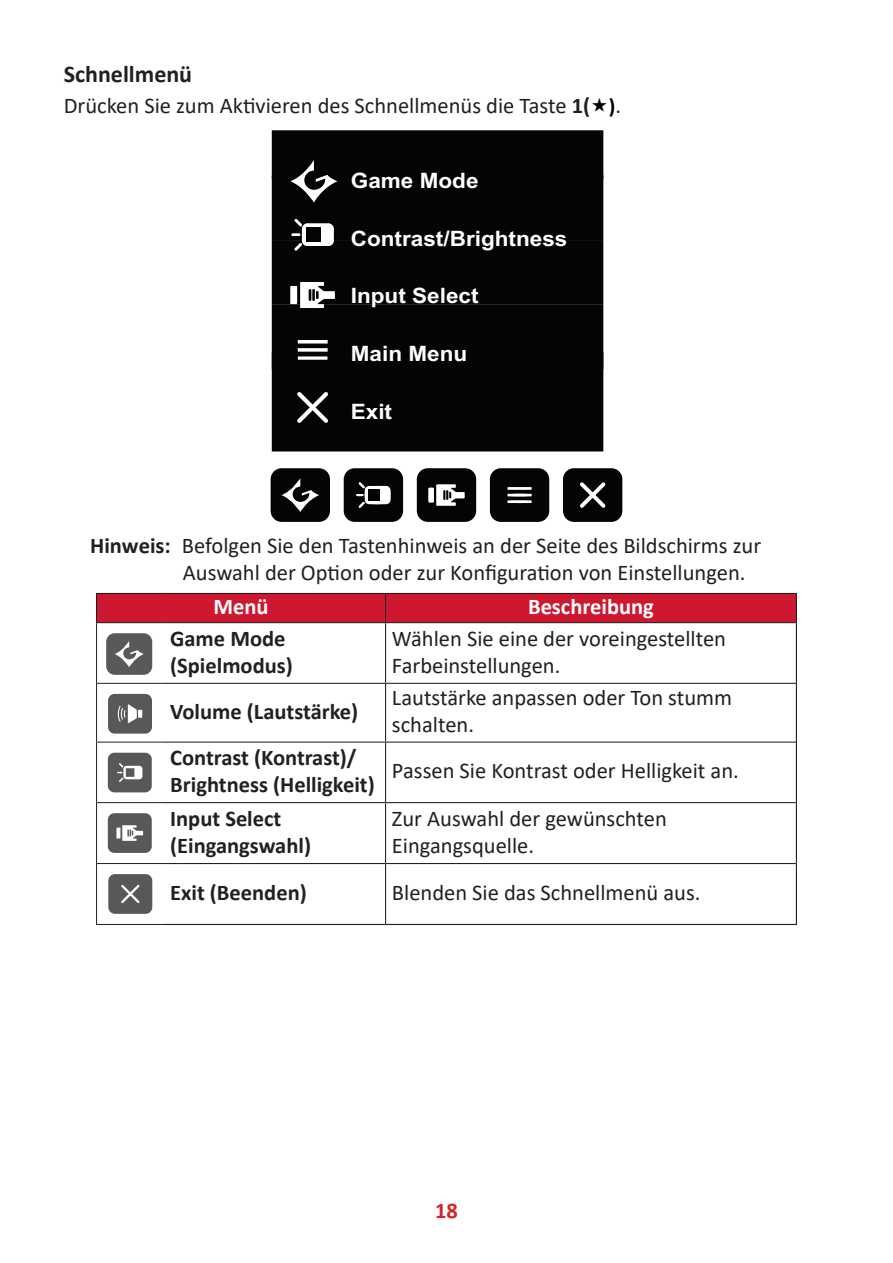
<style>
.page{position:relative;width:893px;height:1263px;background:#fff}
.page>*{position:absolute;margin:0;border:0;box-sizing:border-box;transform-origin:0 0}
.t1{font:700 24px "Calibri";color:#231f20}
.t2{font:22.5px/27px "Calibri";color:#231f20}
.t3{font:700 22.5px/27px "Calibri";color:#231f20}
.t4{font:700 22.5px "Calibri";color:#fff}
.t5{font:700 22.5px "Calibri";color:#d1232a}
.t6{font:700 21.15px "Arial";color:#fff;scale:1.06 1}
.s1{font-weight:700}
.s2{font-weight:700;font-size:21px;color:#000}
</style>
<div class="page">
<div style="left:563px;top:468px;width:59px;height:54px;background:#040503;border-radius:11px"></div>
<svg style="left:580px;top:482px;width:26px;height:26px"></svg>
<svg style="left:417px;top:468px;width:59px;height:54px;background:#333432"></svg>
<svg style="left:490px;top:468px;width:59px;height:54px;background:#0f100e"></svg>
<hr style="left:508px;top:487px;width:24px;height:3px;background:#fff">
<hr style="left:508px;top:500px;width:24px;height:3px;background:#fff">
<hr style="left:508px;top:494px;width:24px;height:2px;background:#fff">
<svg style="left:344px;top:468px;width:59px;height:54px;background:#2b2c2a"></svg>
<div style="left:368px;top:489px;width:12px;height:12px;background:#040503"></div>
<div style="left:271px;top:468px;width:59px;height:54px;background:#040503;border-radius:11px"></div>
<div style="left:272px;top:130px;width:331px;height:321px;background:#040503"></div>
<svg style="left:281px;top:478px;width:38px;height:34px"></svg>
<hr style="left:796px;top:623px;width:1px;height:60px;background:#231f20">
<hr style="left:796px;top:683px;width:1px;height:59px;background:#231f20">
<hr style="left:796px;top:742px;width:1px;height:61px;background:#231f20">
<hr style="left:796px;top:803px;width:1px;height:60px;background:#231f20">
<hr style="left:796px;top:863px;width:1px;height:61px;background:#231f20">
<hr style="left:164px;top:924px;width:222px;height:1px;background:#231f20">
<hr style="left:386px;top:924px;width:411px;height:1px;background:#231f20">
<svg style="left:96px;top:593px;width:701px;height:30px;background:#c7182e"></svg>
<hr style="left:96px;top:622px;width:68px;height:1px;background:#231f20">
<hr style="left:164px;top:622px;width:222px;height:1px;background:#231f20">
<hr style="left:386px;top:622px;width:410px;height:1px;background:#231f20">
<hr style="left:385px;top:623px;width:1px;height:60px;background:#231f20">
<hr style="left:164px;top:683px;width:222px;height:1px;background:#231f20">
<hr style="left:386px;top:683px;width:410px;height:1px;background:#231f20">
<hr style="left:385px;top:684px;width:1px;height:57px;background:#231f20">
<hr style="left:164px;top:741px;width:222px;height:2px;background:#231f20">
<hr style="left:386px;top:741px;width:410px;height:2px;background:#231f20">
<hr style="left:385px;top:743px;width:1px;height:59px;background:#231f20">
<hr style="left:164px;top:802px;width:222px;height:1px;background:#231f20">
<hr style="left:386px;top:802px;width:410px;height:1px;background:#231f20">
<hr style="left:385px;top:803px;width:1px;height:60px;background:#231f20">
<hr style="left:164px;top:863px;width:222px;height:1px;background:#231f20">
<hr style="left:386px;top:863px;width:410px;height:1px;background:#231f20">
<hr style="left:385px;top:864px;width:1px;height:60px;background:#231f20">
<hr style="left:96px;top:623px;width:1px;height:60px;background:#231f20">
<hr style="left:96px;top:683px;width:68px;height:1px;background:#231f20">
<hr style="left:96px;top:684px;width:1px;height:58px;background:#231f20">
<hr style="left:96px;top:742px;width:68px;height:1px;background:#231f20">
<hr style="left:96px;top:742px;width:1px;height:60px;background:#231f20">
<hr style="left:96px;top:802px;width:68px;height:1px;background:#231f20">
<hr style="left:96px;top:803px;width:1px;height:60px;background:#231f20">
<hr style="left:96px;top:863px;width:68px;height:1px;background:#231f20">
<hr style="left:96px;top:864px;width:1px;height:60px;background:#231f20">
<hr style="left:96px;top:924px;width:68px;height:1px;background:#231f20">
<div style="left:106px;top:633px;width:46px;height:42px;background:#58595b;border-radius:9px"></div>
<svg style="left:115px;top:641px;width:29px;height:26px"></svg>
<div style="left:108px;top:694px;width:44px;height:40px;background:#57585a;border-radius:7px"></div>
<svg style="left:117px;top:704px;width:25px;height:19px"></svg>
<div style="left:108px;top:753px;width:44px;height:39px;background:#57585a;border-radius:7px"></div>
<svg style="left:117px;top:763px;width:25px;height:19px"></svg>
<div style="left:108px;top:813px;width:44px;height:40px;background:#57585a;border-radius:7px"></div>
<svg style="left:116px;top:828px;width:4px;height:10px"></svg>
<svg style="left:122px;top:825px;width:21px;height:16px"></svg>
<div style="left:108px;top:874px;width:44px;height:40px;background:#57585a;border-radius:7px"></div>
<svg style="left:121px;top:885px;width:19px;height:18px"></svg>
<p class="t1" style="left:64px;top:57px;width:130px">Schnellmenü</p>
<p class="t2" style="left:64px;top:91px;width:559px">Drücken Sie zum Aktivieren des Schnellmenüs die Taste <span class="s1">1(</span> <span class="s2">)</span>.</p>
<p class="t6" style="left:351px;top:166px;width:122px">Game Mode</p>
<p class="t6" style="left:351px;top:223px;width:206px">Contrast/Brightness</p>
<p class="t6" style="left:351px;top:281px;width:122px">Input Select</p>
<p class="t6" style="left:351px;top:339px;width:111px">Main Menu</p>
<p class="t6" style="left:351px;top:396px;width:40px">Exit</p>
<p class="t2" style="left:183px;top:532px;width:580px;text-indent:-93px"><span class="s1">Hinweis:</span> Befolgen Sie den Tastenhinweis an der Seite des Bildschirms zur<br>Auswahl der Option oder zur Konfiguration von Einstellungen.</p>
<p class="t4" style="left:213px;top:591px;width:57px">Menü</p>
<p class="t4" style="left:528px;top:591px;width:127px">Beschreibung</p>
<p class="t3" style="left:170px;top:624px;width:124px">Game Mode (Spielmodus)</p>
<p class="t2" style="left:392px;top:624px;width:336px">Wählen Sie eine der voreingestellten<br>Farbeinstellungen.</p>
<p class="t3" style="left:170px;top:697px;width:190px">Volume (Lautstärke)</p>
<p class="t2" style="left:392px;top:684px;width:342px">Lautstärke anpassen oder Ton stumm schalten.</p>
<p class="t3" style="left:170px;top:744px;width:206px">Contrast (Kontrast)/<br>Brightness (Helligkeit)</p>
<p class="t2" style="left:392px;top:757px;width:348px">Passen Sie Kontrast oder Helligkeit an.</p>
<p class="t3" style="left:170px;top:804px;width:142px">Input Select (Eingangswahl)</p>
<p class="t2" style="left:392px;top:804px;width:276px">Zur Auswahl der gewünschten<br>Eingangsquelle.</p>
<p class="t3" style="left:170px;top:879px;width:138px">Exit (Beenden)</p>
<p class="t2" style="left:392px;top:878px;width:310px">Blenden Sie das Schnellmenü aus.</p>
<p class="t5" style="left:435px;top:1194px;width:24px">18</p>
</div>
